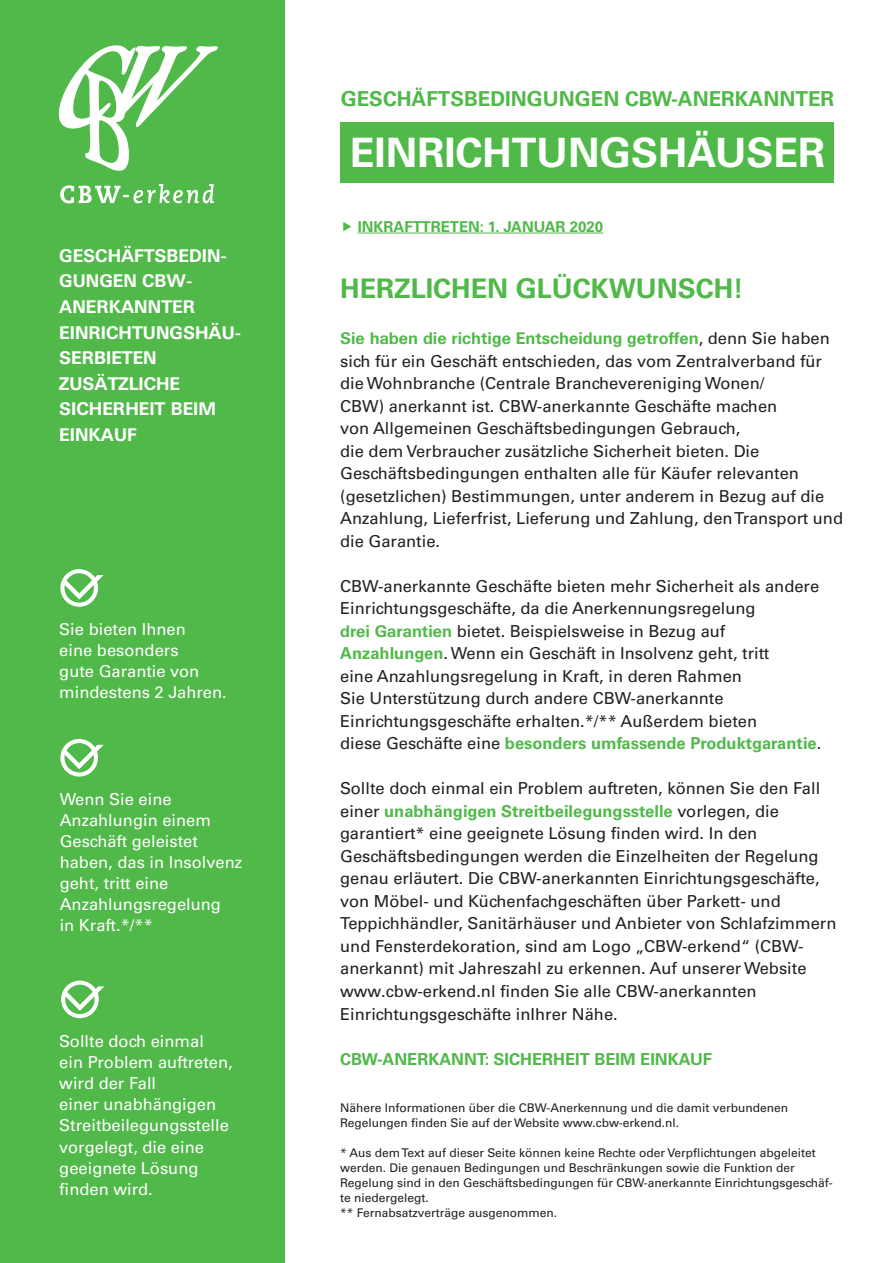
<style>
.page{position:relative;width:893px;height:1263px;background:#fff}
.page>*{position:absolute;margin:0;border:0;box-sizing:border-box;transform-origin:0 0}
.t1{font:700 40.5px "Univers LT Std";color:#fff}
.t2{font:700 27px "Univers LT Std";color:#50b949}
.t3{font:700 20.55px "Univers LT Std";color:#50b949}
.t4{font:700 18px/25.5px "Univers BQ";color:#fff}
.t5{font:16.5px/22.5px "Univers LT Std";color:#231f20}
.t6{font:16.5px/21px "Univers LT Std";color:#fff}
.t7{font:700 16.5px "Univers BQ";color:#50b949}
.t8{font:700 16.5px "Univers LT Std";color:#50b949}
.t9{font:700 15px "Univers LT Std";color:#50b949}
.t10{font:12px/15px "Univers LT Std";color:#231f20}
.s1{font-family:"Univers LT Std";font-weight:400;color:#231f20}
.s2{font-family:"Univers BQ";font-weight:700;color:#50b949}
.s3{font-weight:700;color:#50b949}
</style>
<div class="page">
<div style="left:0;top:0;width:284px;height:1263px;background:#50b949"></div>
<svg style="left:58px;top:45px;width:160px;height:126px"></svg>
<svg style="left:60px;top:184px;width:154px;height:20px"></svg>
<hr style="left:358px;top:233px;width:245px;height:1px;background:#50b949">
<svg style="left:61px;top:980px;width:43px;height:38px"></svg>
<svg style="left:60px;top:739px;width:44px;height:37px"></svg>
<svg style="left:60px;top:569px;width:44px;height:38px"></svg>
<div style="left:340px;top:122px;width:493px;height:61px;background:#50b949"></div>
<p class="t4" style="left:59px;top:243px;width:183px">GESCHÄFTSBEDIN-<br>GUNGEN CBW-<br>ANERKANNTER<br>EINRICHTUNGSHÄU-<br>SERBIETEN<br>ZUSÄTZLICHE<br>SICHERHEIT BEIM<br>EINKAUF</p>
<p class="t6" style="left:59px;top:619px;width:169px">Sie bieten Ihnen<br>eine besonders<br>gute Garantie von mindestens 2 Jahren.</p>
<p class="t6" style="left:60px;top:789px;width:184px">Wenn Sie eine<br>Anzahlungin einem<br>Geschäft geleistet haben, das in Insolvenz geht, tritt eine<br>Anzahlungsregelung<br>in Kraft.*/**</p>
<p class="t6" style="left:59px;top:1031px;width:175px">Sollte doch einmal<br>ein Problem auftreten, wird der Fall<br>einer unabhängigen<br>Streitbeilegungsstelle vorgelegt, die eine geeignete Lösung finden wird.</p>
<p class="t3" style="left:341px;top:87px;width:495px">GESCHÄFTSBEDINGUNGEN CBW-ANERKANNTER</p>
<h1 class="t1" style="left:350px;top:129px;width:477px">EINRICHTUNGSHÄUSER</h1>
<p class="t9" style="left:358px;top:218px;width:247px">INKRAFTTRETEN: 1. JANUAR 2020</p>
<h2 class="t2" style="left:340px;top:272px;width:405px">HERZLICHEN GLÜCKWUNSCH!</h2>
<p class="t7" style="left:340px;top:329px;width:491px">Sie haben die richtige Entscheidung getroffen<span class="s1">, denn Sie haben</span></p>
<p class="t5" style="left:340px;top:350px;width:504px">sich für ein Geschäft entschieden, das vom Zentralverband für die Wohnbranche (Centrale Branchevereniging Wonen/<br>CBW) anerkannt ist. CBW-anerkannte Geschäfte machen<br>von Allgemeinen Geschäftsbedingungen Gebrauch,<br>die dem Verbraucher zusätzliche Sicherheit bieten. Die Geschäftsbedingungen enthalten alle für Käufer relevanten (gesetzlichen) Bestimmungen, unter anderem in Bezug auf die Anzahlung, Lieferfrist, Lieferung und Zahlung, den Transport und die Garantie.</p>
<p class="t5" style="left:340px;top:575px;width:483px">CBW-anerkannte Geschäfte bieten mehr Sicherheit als andere Einrichtungsgeschäfte, da die Anerkennungsregelung<br><span class="s2">drei Garantien</span> bietet. Beispielsweise in Bezug auf <span class="s3">Anzahlungen</span>. Wenn ein Geschäft in Insolvenz geht, tritt<br>eine Anzahlungsregelung in Kraft, in deren Rahmen<br>Sie Unterstützung durch andere CBW-anerkannte Einrichtungsgeschäfte erhalten.*/** Außerdem bieten<br>diese Geschäfte eine <span class="s3">besonders umfassende Produktgarantie</span>.</p>
<p class="t5" style="left:340px;top:777px;width:498px">Sollte doch einmal ein Problem auftreten, können Sie den Fall einer <span class="s3">unabhängigen Streitbeilegungsstelle</span> vorlegen, die garantiert* eine geeignete Lösung finden wird. In den Geschäftsbedingungen werden die Einzelheiten der Regelung genau erläutert. Die CBW-anerkannten Einrichtungsgeschäfte, von Möbel- und Küchenfachgeschäften über Parkett- und Teppichhändler, Sanitärhäuser und Anbieter von Schlafzimmern und Fensterdekoration, sind am Logo „CBW-erkend“ (CBW&shy;anerkannt) mit Jahreszahl zu erkennen. Auf unserer Website www.cbw-erkend.nl finden Sie alle CBW-anerkannten Einrichtungsgeschäfte inIhrer Nähe.</p>
<p class="t8" style="left:340px;top:1049px;width:373px">CBW-ANERKANNT: SICHERHEIT BEIM EINKAUF</p>
<p class="t10" style="left:340px;top:1100px;width:449px">Nähere Informationen über die CBW-Anerkennung und die damit verbundenen<br>Regelungen finden Sie auf der Website www.cbw-erkend.nl.</p>
<p class="t10" style="left:340px;top:1145px;width:494px">* Aus dem Text auf dieser Seite können keine Rechte oder Verpflichtungen abgeleitet werden. Die genauen Bedingungen und Beschränkungen sowie die Funktion der Regelung sind in den Geschäftsbedingungen für CBW-anerkannte Einrichtungsgeschäf&shy;te niedergelegt.<br>** Fernabsatzverträge ausgenommen.</p>
</div>
